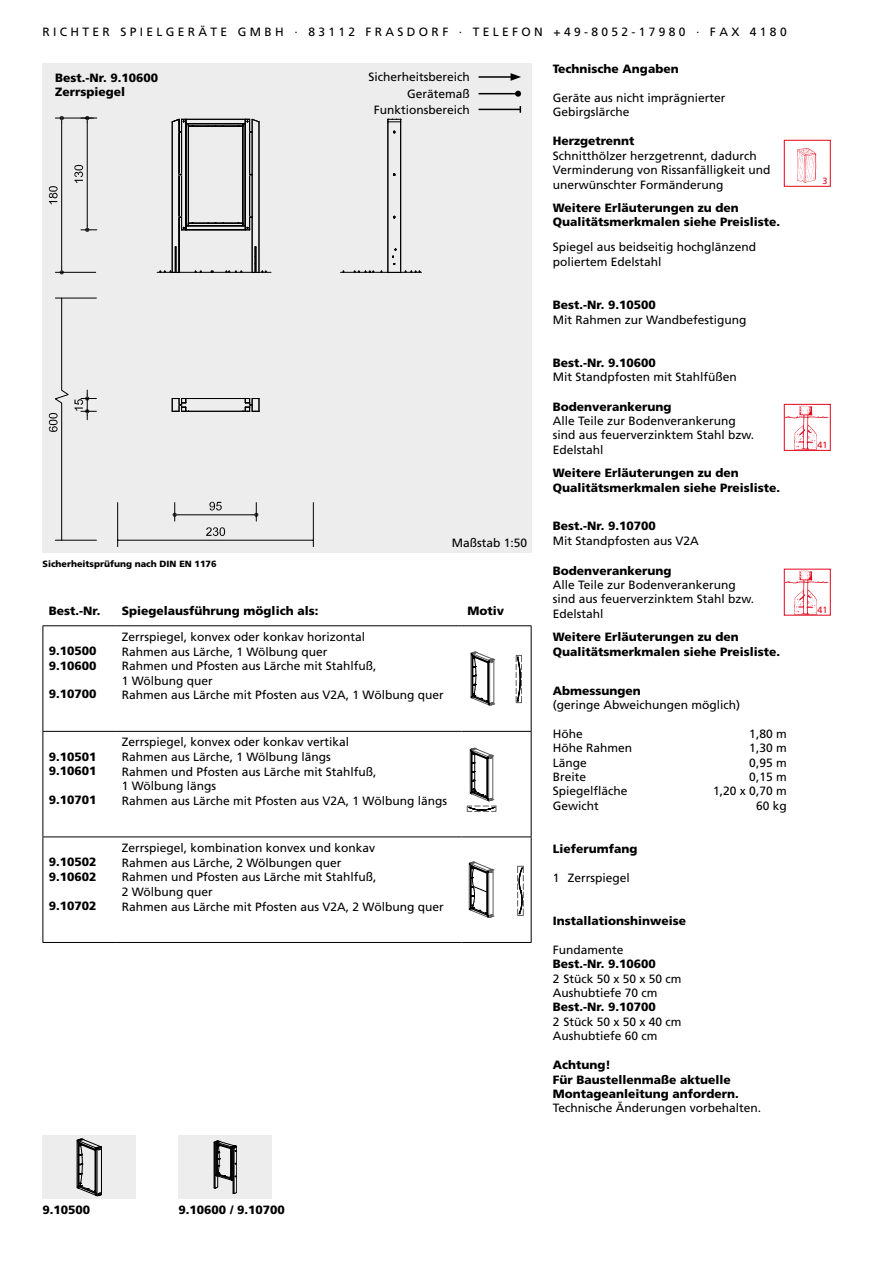
<style>
.page{position:relative;width:893px;height:1263px;background:#fff}
.page>*{position:absolute;margin:0;border:0;box-sizing:border-box;transform-origin:0 0}
.t1{font:12px/14.4px "Frutiger LT Std";color:#000}
.t2{font:900 12px/14.4px "Frutiger LT Std";color:#000}
.t3{font:900 9px "Frutiger LT Std";color:#000}
.t4{font:9px "Frutiger LT Std";color:#e3051b}
</style>
<div class="page">
<div style="left:784px;top:140px;width:47px;height:47px;border:1px solid #e3051b"></div>
<img style="left:797px;top:148px;width:20px;height:34px">
<div style="left:784px;top:404px;width:47px;height:47px;border:1px solid #e3051b"></div>
<img style="left:785px;top:405px;width:44px;height:45px">
<div style="left:784px;top:569px;width:47px;height:46px;border:1px solid #e3051b"></div>
<img style="left:785px;top:570px;width:44px;height:45px">
<div style="left:43px;top:64px;width:488px;height:489px;background:#ededed"></div>
<div style="left:43px;top:1135px;width:93px;height:64px;background:#ededed"></div>
<svg style="left:77px;top:1139px;width:25px;height:57px"></svg>
<hr style="left:479px;top:76px;width:34px;height:2px;background:#000">
<svg style="left:511px;top:73px;width:10px;height:8px"></svg>
<hr style="left:479px;top:93px;width:39px;height:1px;background:#000">
<svg style="left:515px;top:91px;width:6px;height:6px"></svg>
<hr style="left:479px;top:109px;width:41px;height:1px;background:#000">
<div style="left:179px;top:1135px;width:93px;height:64px;background:#ededed"></div>
<svg style="left:214px;top:1140px;width:23px;height:54px"></svg>
<svg style="left:171px;top:398px;width:89px;height:14px"></svg>
<hr style="left:55px;top:118px;width:38px;height:1px;background:#000">
<hr style="left:55px;top:272px;width:41px;height:1px;background:#000">
<hr style="left:61px;top:122px;width:1px;height:146px;background:#000">
<svg style="left:60px;top:116px;width:4px;height:6px"></svg>
<svg style="left:60px;top:268px;width:4px;height:6px"></svg>
<svg style="left:49px;top:186px;width:9px;height:18px"></svg>
<hr style="left:157px;top:272px;width:114px;height:1px;background:#000">
<hr style="left:340px;top:272px;width:81px;height:1px;background:#000">
<svg style="left:353px;top:118px;width:69px;height:155px"></svg>
<svg style="left:158px;top:118px;width:110px;height:155px"></svg>
<hr style="left:179px;top:514px;width:73px;height:1px;background:#000">
<svg style="left:173px;top:503px;width:6px;height:18px"></svg>
<svg style="left:252px;top:503px;width:6px;height:18px"></svg>
<svg style="left:209px;top:502px;width:13px;height:8px"></svg>
<hr style="left:87px;top:122px;width:1px;height:103px;background:#000">
<svg style="left:81px;top:116px;width:16px;height:6px"></svg>
<svg style="left:81px;top:225px;width:16px;height:7px"></svg>
<svg style="left:74px;top:165px;width:9px;height:18px"></svg>
<hr style="left:117px;top:503px;width:1px;height:44px;background:#000">
<hr style="left:313px;top:503px;width:1px;height:44px;background:#000">
<hr style="left:118px;top:540px;width:195px;height:1px;background:#000">
<svg style="left:206px;top:527px;width:19px;height:9px"></svg>
<svg style="left:49px;top:297px;width:47px;height:244px"></svg>
<hr style="left:43px;top:626px;width:1px;height:105px;background:#000">
<hr style="left:531px;top:626px;width:1px;height:105px;background:#000">
<hr style="left:43px;top:732px;width:1px;height:104px;background:#000">
<hr style="left:531px;top:732px;width:1px;height:104px;background:#000">
<hr style="left:43px;top:837px;width:1px;height:105px;background:#000">
<hr style="left:531px;top:837px;width:1px;height:105px;background:#000">
<hr style="left:43px;top:625px;width:73px;height:1px;background:#000">
<hr style="left:116px;top:625px;width:345px;height:1px;background:#000">
<hr style="left:461px;top:625px;width:70px;height:1px;background:#000">
<hr style="left:43px;top:731px;width:73px;height:1px;background:#000">
<hr style="left:116px;top:731px;width:345px;height:1px;background:#000">
<hr style="left:461px;top:731px;width:70px;height:1px;background:#000">
<hr style="left:43px;top:836px;width:73px;height:1px;background:#000">
<hr style="left:116px;top:836px;width:345px;height:1px;background:#000">
<hr style="left:461px;top:836px;width:70px;height:1px;background:#000">
<hr style="left:43px;top:942px;width:73px;height:1px;background:#000">
<hr style="left:116px;top:942px;width:345px;height:1px;background:#000">
<hr style="left:461px;top:942px;width:70px;height:1px;background:#000">
<svg style="left:470px;top:652px;width:25px;height:54px"></svg>
<div style="left:516px;top:696px;width:6px;height:7px;border:1px solid #5c5c5c"></div>
<svg style="left:516px;top:655px;width:6px;height:46px"></svg>
<svg style="left:467px;top:748px;width:29px;height:64px"></svg>
<svg style="left:468px;top:861px;width:26px;height:57px"></svg>
<div style="left:517px;top:909px;width:6px;height:7px;border:1px solid #5c5c5c"></div>
<svg style="left:517px;top:866px;width:7px;height:48px"></svg>
<p class="t1" style="left:43px;top:25px;width:746px">R I C H T E R S P I E L G E R Ä T E G M B H · 8 3 1 1 2 F R A S D O R F · T E L E F O N + 4 9 - 8 0 5 2 - 1 7 9 8 0 · F A X 4 1 8 0</p>
<p class="t2" style="left:55px;top:70px;width:104px">Best.-Nr. 9.10600<br>Zerrspiegel</p>
<p class="t1" style="left:368px;top:69px;width:103px;line-height:16.2px;text-align:right">Sicherheitsbereich<br>Gerätemaß<br>Funktionsbereich</p>
<p class="t3" style="left:43px;top:558px;width:176px">Sicherheitsprüfung nach DIN EN 1176</p>
<p class="t1" style="left:452px;top:535px;width:77px">Maßstab 1:50</p>
<p class="t2" style="left:49px;top:604px;width:53px">Best.-Nr.</p>
<p class="t2" style="left:122px;top:604px;width:198px">Spiegelausführung möglich als:</p>
<p class="t2" style="left:467px;top:604px;width:38px">Motiv</p>
<p class="t2" style="left:49px;top:644px;width:49px">9.10500<br>9.10600</p>
<p class="t2" style="left:49px;top:687px;width:49px">9.10700</p>
<p class="t1" style="left:122px;top:629px;width:323px">Zerrspiegel, konvex oder konkav horizontal<br>Rahmen aus Lärche, 1 Wölbung quer<br>Rahmen und Pfosten aus Lärche mit Stahlfuß,<br>1 Wölbung quer<br>Rahmen aus Lärche mit Pfosten aus V2A, 1 Wölbung quer</p>
<p class="t2" style="left:49px;top:749px;width:49px">9.10501<br>9.10601</p>
<p class="t2" style="left:49px;top:792px;width:49px">9.10701</p>
<p class="t2" style="left:49px;top:855px;width:49px">9.10502<br>9.10602</p>
<p class="t2" style="left:49px;top:898px;width:49px">9.10702</p>
<p class="t1" style="left:122px;top:735px;width:327px">Zerrspiegel, konvex oder konkav vertikal<br>Rahmen aus Lärche, 1 Wölbung längs<br>Rahmen und Pfosten aus Lärche mit Stahlfuß,<br>1 Wölbung längs<br>Rahmen aus Lärche mit Pfosten aus V2A, 1 Wölbung längs</p>
<p class="t1" style="left:122px;top:840px;width:323px;line-height:14.9px">Zerrspiegel, kombination konvex und konkav<br>Rahmen aus Lärche, 2 Wölbungen quer<br>Rahmen und Pfosten aus Lärche mit Stahlfuß,<br>2 Wölbung quer<br>Rahmen aus Lärche mit Pfosten aus V2A, 2 Wölbung quer</p>
<p class="t2" style="left:553px;top:61px;width:127px">Technische Angaben</p>
<p class="t1" style="left:553px;top:90px;width:174px">Geräte aus nicht imprägnierter<br>Gebirgslärche</p>
<p class="t2" style="left:553px;top:134px;width:83px">Herzgetrennt</p>
<p class="t1" style="left:553px;top:148px;width:219px">Schnitthölzer herzgetrennt, dadurch<br>Verminderung von Rissanfälligkeit und unerwünschter Formänderung</p>
<p class="t2" style="left:553px;top:201px;width:229px">Weitere Erläuterungen zu den<br>Qualitätsmerkmalen siehe Preisliste.</p>
<p class="t1" style="left:553px;top:239px;width:205px;line-height:15px">Spiegel aus beidseitig hochglänzend poliertem Edelstahl</p>
<p class="t2" style="left:553px;top:298px;width:104px">Best.-Nr. 9.10500</p>
<p class="t1" style="left:553px;top:312px;width:195px">Mit Rahmen zur Wandbefestigung</p>
<p class="t2" style="left:553px;top:355px;width:104px">Best.-Nr. 9.10600</p>
<p class="t1" style="left:553px;top:370px;width:186px">Mit Standpfosten mit Stahlfüßen</p>
<p class="t2" style="left:553px;top:399px;width:120px">Bodenverankerung</p>
<p class="t1" style="left:553px;top:414px;width:203px">Alle Teile zur Bodenverankerung sind aus feuerverzinktem Stahl bzw.<br>Edelstahl</p>
<p class="t2" style="left:553px;top:466px;width:229px">Weitere Erläuterungen zu den<br>Qualitätsmerkmalen siehe Preisliste.</p>
<p class="t2" style="left:553px;top:519px;width:104px">Best.-Nr. 9.10700</p>
<p class="t1" style="left:553px;top:533px;width:148px">Mit Standpfosten aus V2A</p>
<p class="t2" style="left:553px;top:563px;width:120px">Bodenverankerung</p>
<p class="t1" style="left:553px;top:578px;width:203px">Alle Teile zur Bodenverankerung sind aus feuerverzinktem Stahl bzw.<br>Edelstahl</p>
<p class="t2" style="left:553px;top:630px;width:229px">Weitere Erläuterungen zu den<br>Qualitätsmerkmalen siehe Preisliste.</p>
<p class="t2" style="left:553px;top:683px;width:90px">Abmessungen</p>
<p class="t1" style="left:553px;top:698px;width:189px">(geringe Abweichungen möglich)</p>
<p class="t1" style="left:553px;top:726px;width:31px">Höhe</p>
<p class="t1" style="left:749px;top:726px;width:39px">1,80 m</p>
<p class="t1" style="left:553px;top:741px;width:81px">Höhe Rahmen</p>
<p class="t1" style="left:749px;top:741px;width:39px">1,30 m</p>
<p class="t1" style="left:553px;top:755px;width:36px">Länge</p>
<p class="t1" style="left:749px;top:755px;width:39px">0,95 m</p>
<p class="t1" style="left:553px;top:770px;width:35px">Breite</p>
<p class="t1" style="left:749px;top:770px;width:39px">0,15 m</p>
<p class="t1" style="left:553px;top:784px;width:76px">Spiegelfläche</p>
<p class="t1" style="left:713px;top:784px;width:75px">1,20 x 0,70 m</p>
<p class="t1" style="left:553px;top:798px;width:47px">Gewicht</p>
<p class="t1" style="left:756px;top:798px;width:32px">60 kg</p>
<p class="t2" style="left:553px;top:842px;width:86px">Lieferumfang</p>
<p class="t1" style="left:553px;top:870px;width:78px">1 Zerrspiegel</p>
<p class="t2" style="left:553px;top:914px;width:135px">Installationshinweise</p>
<p class="t1" style="left:553px;top:942px;width:72px">Fundamente</p>
<p class="t2" style="left:553px;top:957px;width:104px">Best.-Nr. 9.10600</p>
<p class="t1" style="left:553px;top:971px;width:130px">2 Stück 50 x 50 x 50 cm<br>Aushubtiefe 70 cm</p>
<p class="t2" style="left:553px;top:1000px;width:104px">Best.-Nr. 9.10700</p>
<p class="t1" style="left:553px;top:1014px;width:130px">2 Stück 50 x 50 x 40 cm<br>Aushubtiefe 60 cm</p>
<p class="t2" style="left:553px;top:1058px;width:188px">Achtung!<br>Für Baustellenmaße aktuelle<br>Montageanleitung anfordern.</p>
<p class="t1" style="left:553px;top:1101px;width:210px">Technische Änderungen vorbehalten.</p>
<p class="t4" style="left:822px;top:175px;width:7px">3</p>
<p class="t4" style="left:817px;top:439px;width:12px">41</p>
<p class="t4" style="left:817px;top:604px;width:12px">41</p>
<p class="t2" style="left:43px;top:1203px;width:49px">9.10500</p>
<p class="t2" style="left:179px;top:1203px;width:108px">9.10600 / 9.10700</p>
</div>
